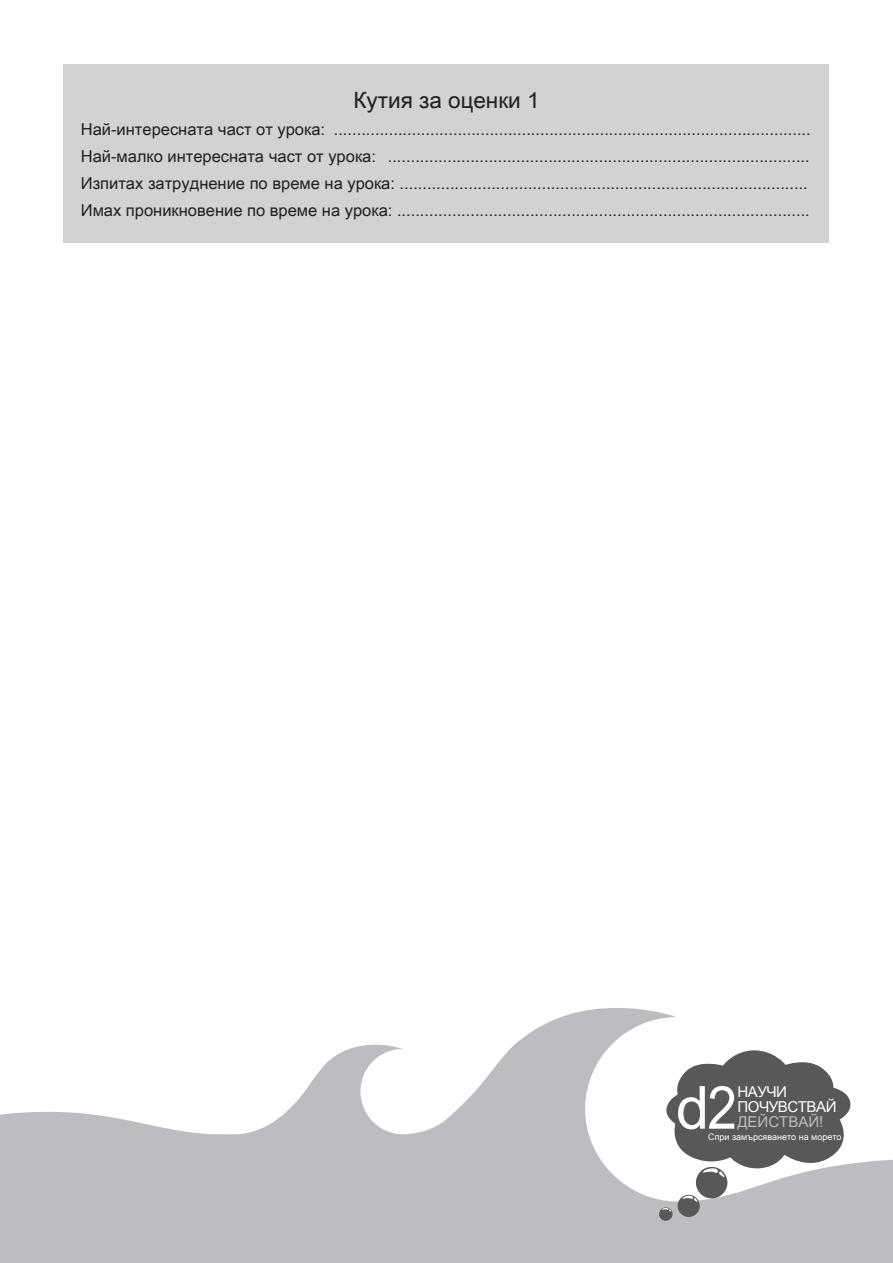
<style>
.page{position:relative;width:893px;height:1263px;background:#fff}
.page>*{position:absolute;margin:0;border:0;box-sizing:border-box;transform-origin:0 0}
.t1{font:59.4px "Arial Unicode MS";color:#fff}
.t2{font:22.5px "Arial Unicode MS";color:#231f20}
.t3{font:16.5px/27px "Arial Unicode MS";color:#231f20}
.t4{font:15px/15px "Arial Unicode MS";letter-spacing:-.03em;color:#fff}
.t5{font:15px "Arial Unicode MS";color:#bcbdc0}
.t6{font:9px "Arial Unicode MS";color:#fff}
</style>
<div class="page">
<svg style="left:0;top:1008px;width:893px;height:255px;fill:#bcbdc0"></svg>
<div style="left:696px;top:1167px;width:31px;height:31px;background:#57585a;border-radius:50%"></div>
<svg style="left:664px;top:1050px;width:189px;height:127px"></svg>
<div style="left:678px;top:1195px;width:22px;height:22px;background:#57585a;border-radius:50%"></div>
<svg style="left:682px;top:1196px;width:16px;height:6px"></svg>
<div style="left:659px;top:1207px;width:14px;height:14px;background:#57585a;border-radius:50%"></div>
<svg style="left:662px;top:1208px;width:9px;height:4px"></svg>
<div style="left:64px;top:64px;width:765px;height:178px;background:#d1d2d4"></div>
<h2 class="t2" style="left:353px;top:84px;width:188px">Кутия за оценки 1</h2>
<p class="t3" style="left:81px;top:116px;width:731px">Най-интересната част от урока: ........................................................................................................<br>Най-малко интересната част от урока: ............................................................................................<br>Изпитах затруднение по време на урока: .........................................................................................<br>Имах проникновение по време на урока: ..........................................................................................</p>
<h1 class="t1" style="left:676px;top:1065px;width:63px">d2</h1>
<p class="t4" style="left:737px;top:1084px;width:101px">НАУЧИ<br>ПОЧУВСТВАЙ</p>
<p class="t5" style="left:737px;top:1111px;width:87px">ДЕ ЙСТВАЙ!</p>
<p class="t6" style="left:708px;top:1130px;width:135px">Спри замърсяването на морето</p>
</div>
